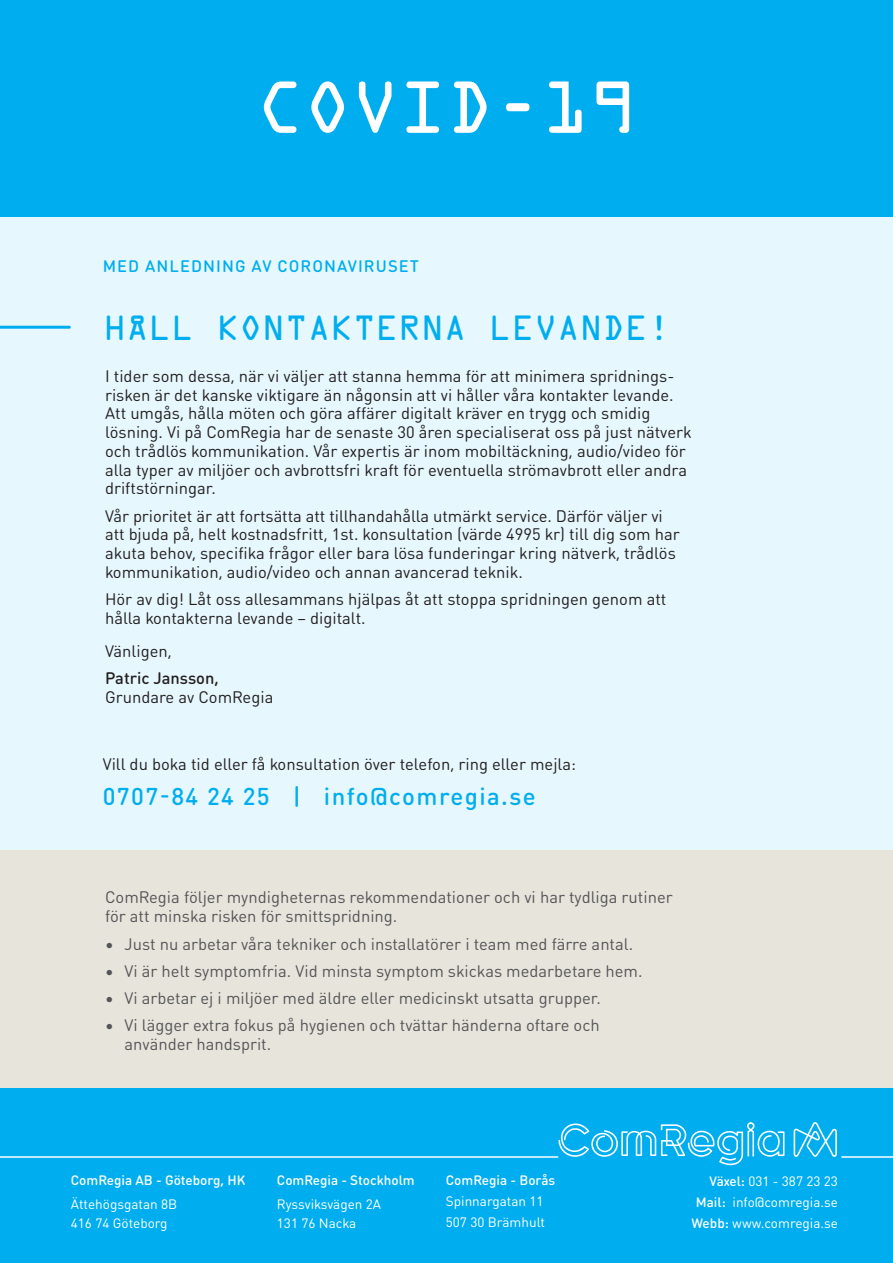
<style>
.page{position:relative;width:893px;height:1263px;background:#fff}
.page>*{position:absolute;margin:0;border:0;box-sizing:border-box;transform-origin:0 0}
.rubrik_1{font:66px "OCRA Std";color:#fff}
.rubrik_1-2{font:31.5px "OCRA Std";color:#00aeef}
.bröd{font:500 24px "DIN Round OT";letter-spacing:.06em;color:#00aeef}
.bröd-2{font:16.5px/18.8px "DIN Round OT";color:#231f20}
.bröd-3{font:16.5px/18.8px "DIN Round OT";color:#545557}
.bröd-4{font:500 16.5px "DIN Round OT";letter-spacing:.065em;color:#00aeef}
.bröd-5{font:13.5px/21px "DIN Round OT";color:#fff}
.bröd-6{font:500 13.5px/24px "DIN Round OT";color:#fff}
.s1{font-weight:500}
.s2{font-weight:400}
</style>
<div class="page">
<div style="left:0;top:196px;width:893px;height:654px;background:#e6f7fd"></div>
<div style="left:0;top:850px;width:893px;height:246px;background:#e7e4dc"></div>
<div style="left:0;top:1089px;width:893px;height:174px;background:#00aeef"></div>
<hr style="left:0;top:326px;width:69px;height:3px;background:#00aeef">
<hr style="left:0;top:1156px;width:558px;height:2px;background:#fff">
<hr style="left:842px;top:1156px;width:51px;height:2px;background:#fff">
<svg style="left:558px;top:1122px;width:226px;height:43px"></svg>
<svg style="left:794px;top:1122px;width:43px;height:35px"></svg>
<div style="left:0;top:0;width:893px;height:217px;background:#00aeef"></div>
<p class="rubrik_1" style="left:256px;top:71px;width:382px">COVID-19</p>
<p class="bröd-4" style="left:103px;top:255px;width:318px">MED ANLEDNING AV CORONAVIRUSET</p>
<p class="rubrik_1-2" style="left:104px;top:311px;width:569px">HÅLL KONTAKTERNA LEVANDE!</p>
<p class="bröd-2" style="left:105px;top:366px;width:588px">I tider som dessa, när vi väljer att stanna hemma för att minimera spridnings&shy;risken är det kanske viktigare än någonsin att vi håller våra kontakter levande.<br>Att umgås, hålla möten och göra affärer digitalt kräver en trygg och smidig lösning. Vi på ComRegia har de senaste 30 åren specialiserat oss på just nätverk och trådlös kommunikation. Vår expertis är inom mobiltäckning, audio/video för alla typer av miljöer och avbrottsfri kraft för eventuella strömavbrott eller andra driftstörningar.</p>
<p class="bröd-2" style="left:105px;top:506px;width:576px">Vår prioritet är att fortsätta att tillhandahålla utmärkt service. Därför väljer vi att bjuda på, helt kostnadsfritt, 1st. konsultation (värde 4995 kr) till dig som har akuta behov, specifika frågor eller bara lösa funderingar kring nätverk, trådlös kommunikation, audio/video och annan avancerad teknik.</p>
<p class="bröd-2" style="left:105px;top:589px;width:563px">Hör av dig! Låt oss allesammans hjälpas åt att stoppa spridningen genom att hålla kontakterna levande – digitalt.</p>
<p class="bröd-2" style="left:105px;top:641px;width:68px">Vänligen,</p>
<p class="bröd-2" style="left:105px;top:669px;width:170px"><span class="s1">Patric Jansson,<br></span>Grundare av ComRegia</p>
<p class="bröd-2" style="left:103px;top:755px;width:475px">Vill du boka tid eller få konsultation över telefon, ring eller mejla:</p>
<p class="bröd" style="left:103px;top:781px;width:434px">0707-84 24 25 | info@comregia.se</p>
<p class="bröd-3" style="left:105px;top:888px;width:569px">ComRegia följer myndigheternas rekommendationer och vi har tydliga rutiner för att minska risken för smittspridning.</p>
<p class="bröd-3" style="left:105px;top:934px;width:530px">• Just nu arbetar våra tekniker och installatörer i team med färre antal.</p>
<p class="bröd-3" style="left:105px;top:961px;width:539px">• Vi är helt symptomfria. Vid minsta symptom skickas medarbetare hem.</p>
<p class="bröd-3" style="left:105px;top:988px;width:497px">• Vi arbetar ej i miljöer med äldre eller medicinskt utsatta grupper.</p>
<p class="bröd-3" style="left:125px;top:1016px;width:477px;text-indent:-20px">• Vi lägger extra fokus på hygienen och tvättar händerna oftare och använder handsprit.</p>
<p class="bröd-6" style="left:71px;top:1168px;width:176px">ComRegia AB - Göteborg, HK<br><span class="s2">Ättehögsgatan 8B</span></p>
<p class="bröd-5" style="left:71px;top:1212px;width:98px">416 74 Göteborg</p>
<p class="bröd-6" style="left:277px;top:1168px;width:139px">ComRegia - Stockholm<br><span class="s2">Ryssviksvägen 2A</span></p>
<p class="bröd-5" style="left:277px;top:1212px;width:81px">131 76 Nacka</p>
<p class="bröd-5" style="left:446px;top:1170px;width:111px"><span class="s1">ComRegia - Borås<br></span>Spinnargatan 11<br>507 30 Brämhult</p>
<p class="bröd-5" style="left:691px;top:1171px;width:148px;text-align:right"><span class="s1">Växel:</span> 031 - 387 23 23<br><span class="s1">Mail:</span> info@comregia.se<br><span class="s1">Webb:</span> www.comregia.se</p>
</div>
